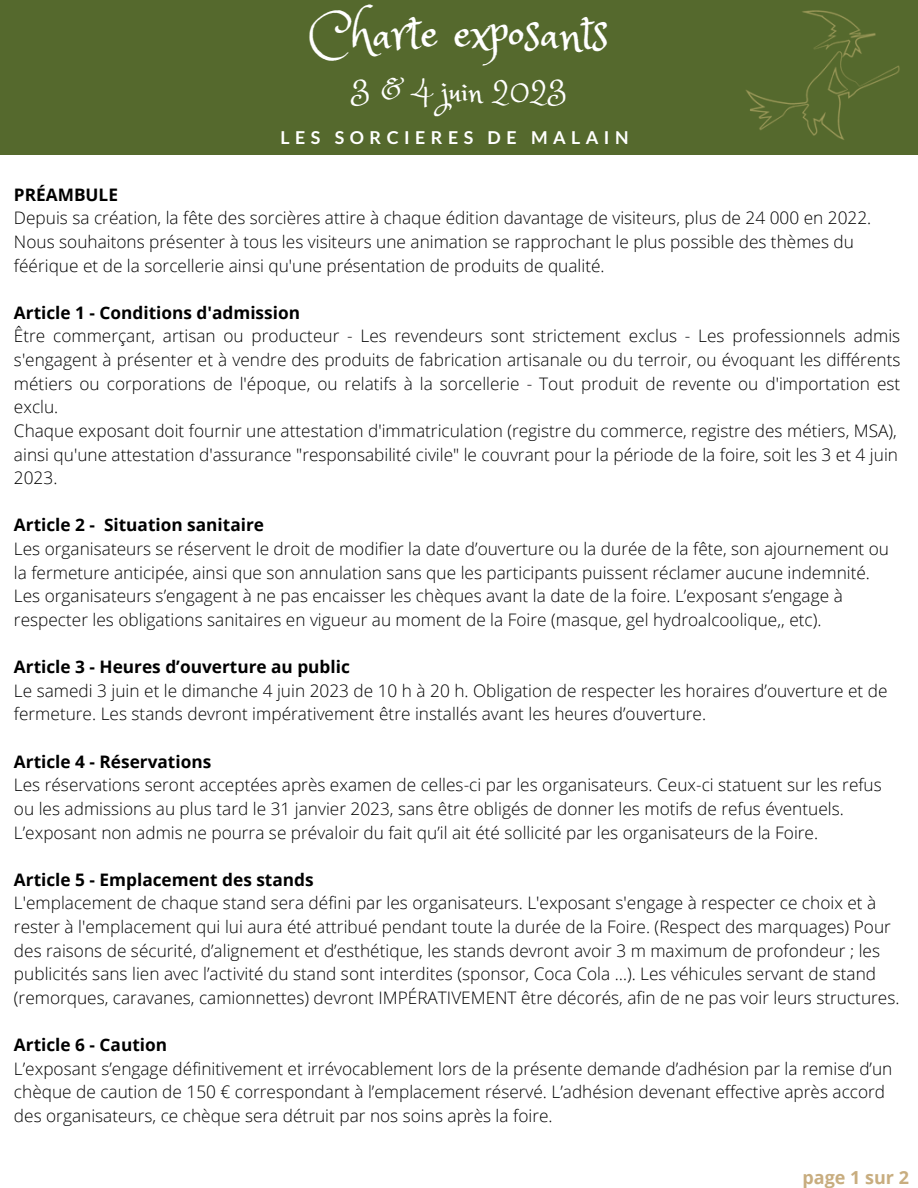
<style>
.page{position:relative;width:918px;height:1188px;background:#fff}
.page>*{position:absolute;margin:0;border:0;box-sizing:border-box;transform-origin:0 0}
.t1{font:49.5px "Princess Sofia";letter-spacing:.005em;color:#fff}
.t2{font:31.5px "Princess Sofia";letter-spacing:.005em;color:#fff}
.t3{font:700 18px "Open Sans";color:#c8ad7f}
.t4{font:700 17.85px "Lato";letter-spacing:.305em;color:#fff}
.t5{font:300 17.25px/23.7px "Open Sans";color:#000}
.t6{font:700 17.25px "Open Sans";color:#000}
</style>
<div class="page">
<div style="left:0;top:0;width:918px;height:154px;background:#55692d"></div>
<img style="left:746px;top:10px;width:154px;height:130px">
<h1 class="t1" style="left:309px;top:1px;width:301px">Charte exposants</h1>
<h2 class="t2" style="left:351px;top:71px;width:218px">3 &amp; 4 juin 2023</h2>
<p class="t4" style="left:281px;top:126px;width:349px">LES SORCIERES DE MALAIN</p>
<p class="t6" style="left:14px;top:182px;width:106px">PRÉAMBULE</p>
<p class="t5" style="left:14px;top:206px;width:859px">Depuis sa création, la fête des sorcières attire à chaque édition davantage de visiteurs, plus de 24 000 en 2022.<br>Nous souhaitons présenter à tous les visiteurs une animation se rapprochant le plus possible des thèmes du féérique et de la sorcellerie ainsi qu'une présentation de produits de qualité.</p>
<p class="t6" style="left:14px;top:300px;width:288px">Article 1 - Conditions d'admission</p>
<p class="t5" style="left:14px;top:324px;width:888px">Être commerçant, artisan ou producteur - Les revendeurs sont strictement exclus - Les professionnels admis s'engagent à présenter et à vendre des produits de fabrication artisanale ou du terroir, ou évoquant les différents métiers ou corporations de l'époque, ou relatifs à la sorcellerie - Tout produit de revente ou d'importation est exclu.<br>Chaque exposant doit fournir une attestation d'immatriculation (registre du commerce, registre des métiers, MSA), ainsi qu'une attestation d'assurance "responsabilité civile" le couvrant pour la période de la foire, soit les 3 et 4 juin 2023.</p>
<p class="t6" style="left:14px;top:513px;width:252px">Article 2 - Situation sanitaire</p>
<p class="t5" style="left:14px;top:537px;width:877px">Les organisateurs se réservent le droit de modifier la date d’ouverture ou la durée de la fête, son ajournement ou la fermeture anticipée, ainsi que son annulation sans que les participants puissent réclamer aucune indemnité.<br>Les organisateurs s’engagent à ne pas encaisser les chèques avant la date de la foire. L’exposant s’engage à respecter les obligations sanitaires en vigueur au moment de la Foire (masque, gel hydroalcoolique,, etc).</p>
<p class="t6" style="left:14px;top:655px;width:337px">Article 3 - Heures d’ouverture au public</p>
<p class="t5" style="left:14px;top:678px;width:875px">Le samedi 3 juin et le dimanche 4 juin 2023 de 10 h à 20 h. Obligation de respecter les horaires d’ouverture et de fermeture. Les stands devront impérativement être installés avant les heures d’ouverture.</p>
<p class="t6" style="left:14px;top:749px;width:199px">Article 4 - Réservations</p>
<p class="t5" style="left:14px;top:773px;width:869px">Les réservations seront acceptées après examen de celles-ci par les organisateurs. Ceux-ci statuent sur les refus ou les admissions au plus tard le 31 janvier 2023, sans être obligés de donner les motifs de refus éventuels.<br>L’exposant non admis ne pourra se prévaloir du fait qu’il ait été sollicité par les organisateurs de la Foire.</p>
<p class="t6" style="left:14px;top:867px;width:301px">Article 5 - Emplacement des stands</p>
<p class="t5" style="left:14px;top:891px;width:887px">L'emplacement de chaque stand sera défini par les organisateurs. L'exposant s'engage à respecter ce choix et à rester à l'emplacement qui lui aura été attribué pendant toute la durée de la Foire. (Respect des marquages) Pour des raisons de sécurité, d’alignement et d’esthétique, les stands devront avoir 3 m maximum de profondeur ; les publicités sans lien avec l’activité du stand sont interdites (sponsor, Coca Cola …). Les véhicules servant de stand (remorques, caravanes, camionnettes) devront IMPÉRATIVEMENT être décorés, afin de ne pas voir leurs structures.</p>
<p class="t6" style="left:14px;top:1033px;width:155px">Article 6 - Caution</p>
<p class="t5" style="left:14px;top:1056px;width:880px">L’exposant s’engage définitivement et irrévocablement lors de la présente demande d’adhésion par la remise d’un chèque de caution de 150 € correspondant à l’emplacement réservé. L’adhésion devenant effective après accord des organisateurs, ce chèque sera détruit par nos soins après la foire.</p>
<p class="t3" style="left:802px;top:1165px;width:108px">page 1 sur 2</p>
</div>
